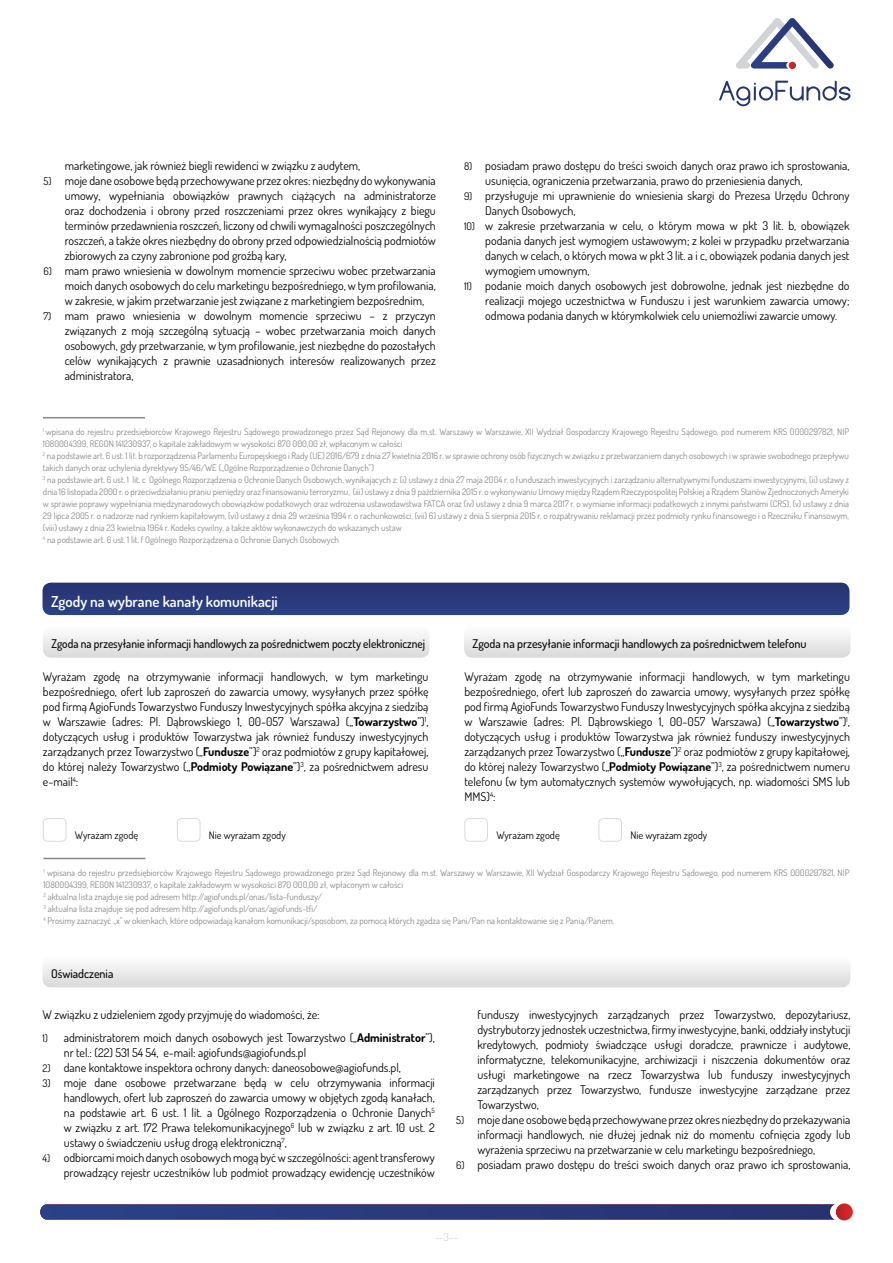
<style>
.page{position:relative;width:893px;height:1263px;background:#fff}
.page>*{position:absolute;margin:0;border:0;box-sizing:border-box;transform-origin:0 0}
.t1{font:600 15px "Dosis";color:#fff}
.t2{font:12px/15px "Dosis";color:#000;text-align:justify}
.t3{font:500 12px "Dosis";color:#000;scale:.95 1}
.t4{font:500 12px "Dosis";color:#000}
.t5{font:10.5px "Dosis";color:#000}
.t6{font:10.5px "Dosis";color:#d2d3d5}
.t7{font:9px/12px "Dosis";color:#878787}
.s1{font-size:10.5px}
.s2{font-weight:700}
</style>
<div class="page">
<svg style="left:719px;top:81px;width:131px;height:25px"></svg>
<svg style="left:736px;top:18px;width:98px;height:51px"></svg>
<svg style="left:40px;top:1204px;width:795px;height:15px;background:#2e3b7c"></svg>
<svg style="left:836px;top:1203px;width:17px;height:17px"></svg>
<svg style="left:43px;top:583px;width:806px;height:32px;background:#29397b"></svg>
<svg style="left:43px;top:635px;width:386px;height:23px"></svg>
<svg style="left:464px;top:635px;width:386px;height:23px"></svg>
<hr style="left:43px;top:417px;width:102px;height:1px;background:#878787">
<hr style="left:43px;top:858px;width:102px;height:1px;background:#878787">
<svg style="left:43px;top:965px;width:807px;height:22px"></svg>
<div style="left:43px;top:818px;width:23px;height:24px;border:1px solid #dadada;border-radius:4px"></div>
<div style="left:464px;top:818px;width:24px;height:24px;border:1px solid #dadada;border-radius:4px"></div>
<div style="left:177px;top:818px;width:23px;height:24px;border:1px solid #dadada;border-radius:4px"></div>
<div style="left:598px;top:818px;width:24px;height:24px;border:1px solid #dadada;border-radius:4px"></div>
<p class="t2" style="left:65px;top:157px;width:297px">marketingowe, jak również biegli rewidenci w związku z audytem,</p>
<p class="t2" style="left:65px;top:172px;width:373px;text-indent:-21px"><span class="s1">5)</span> moje dane osobowe będą przechowywane przez okres: niezbędny do wykonywania umowy, wypełniania obowiązków prawnych ciążących na administratorze oraz dochodzenia i obrony przed roszczeniami przez okres wynikający z biegu terminów przedawnienia roszczeń, liczony od chwili wymagalności poszczególnych roszczeń, a także okres niezbędny do obrony przed odpowiedzialnością podmiotów zbiorowych za czyny zabronione pod groźbą kary,</p>
<p class="t2" style="left:65px;top:262px;width:373px;text-indent:-21px"><span class="s1">6)</span> mam prawo wniesienia w dowolnym momencie sprzeciwu wobec przetwarzania moich danych osobowych do celu marketingu bezpośredniego, w tym profilowania, w zakresie, w jakim przetwarzanie jest związane z marketingiem bezpośrednim,</p>
<p class="t2" style="left:65px;top:307px;width:373px;text-indent:-21px"><span class="s1">7)</span> mam prawo wniesienia w dowolnym momencie sprzeciwu – z przyczyn związanych z moją szczególną sytuacją – wobec przetwarzania moich danych osobowych, gdy przetwarzanie, w tym profilowanie, jest niezbędne do pozostałych celów wynikających z prawnie uzasadnionych interesów realizowanych przez administratora,</p>
<p class="t2" style="left:485px;top:157px;width:366px;text-indent:-21px"><span class="s1">8)</span> posiadam prawo dostępu do treści swoich danych oraz prawo ich sprostowania, usunięcia, ograniczenia przetwarzania, prawo do przeniesienia danych,</p>
<p class="t2" style="left:485px;top:187px;width:366px;text-indent:-21px"><span class="s1">9)</span> przysługuje mi uprawnienie do wniesienia skargi do Prezesa Urzędu Ochrony<br>Danych Osobowych,</p>
<p class="t2" style="left:485px;top:217px;width:366px;text-indent:-21px"><span class="s1">10)</span> w zakresie przetwarzania w celu, o którym mowa w pkt 3 lit. b, obowiązek podania danych jest wymogiem ustawowym; z kolei w przypadku przetwarzania danych w celach, o których mowa w pkt 3 lit. a i c, obowiązek podania danych jest wymogiem umownym,</p>
<p class="t2" style="left:485px;top:277px;width:366px;text-indent:-21px"><span class="s1">11)</span> podanie moich danych osobowych jest dobrowolne, jednak jest niezbędne do realizacji mojego uczestnictwa w Funduszu i jest warunkiem zawarcia umowy; odmowa podania danych w którymkolwiek celu uniemożliwi zawarcie umowy.</p>
<p class="t7" style="left:43px;top:426px;width:808px"><sup>1</sup> wpisana do rejestru przedsiębiorców Krajowego Rejestru Sądowego prowadzonego przez Sąd Rejonowy dla m.st. Warszawy w Warszawie, XII Wydział Gospodarczy Krajowego Rejestru Sądowego, pod numerem KRS 0000297821, NIP 1080004399, REGON 141230937, o kapitale zakładowym w wysokości 870 000,00 zł, wpłaconym w całości<br><sup>2</sup> na podstawie art. 6 ust. 1 lit. b rozporządzenia Parlamentu Europejskiego i Rady (UE) 2016/679 z dnia 27 kwietnia 2016 r. w sprawie ochrony osób fizycznych w związku z przetwarzaniem danych osobowych i w sprawie swobodnego przepływu takich danych oraz uchylenia dyrektywy 95/46/WE („Ogólne Rozporządzenie o Ochronie Danych”)<br><sup>3</sup> na podstawie art. 6 ust. 1 lit. c Ogólnego Rozporządzenia o Ochronie Danych Osobowych, wynikających z: (i) ustawy z dnia 27 maja 2004 r. o funduszach inwestycyjnych i zarządzaniu alternatywnymi funduszami inwestycyjnymi, (ii) ustawy z dnia 16 listopada 2000 r. o przeciwdziałaniu praniu pieniędzy oraz finansowaniu terroryzmu, (iii) ustawy z dnia 9 października 2015 r. o wykonywaniu Umowy między Rządem Rzeczypospolitej Polskiej a Rządem Stanów Zjednoczonych Ameryki w sprawie poprawy wypełniania międzynarodowych obowiązków podatkowych oraz wdrożenia ustawodawstwa FATCA oraz (iv) ustawy z dnia 9 marca 2017 r. o wymianie informacji podatkowych z innymi państwami (CRS), (v) ustawy z dnia 29 lipca 2005 r. o nadzorze nad rynkiem kapitałowym, (vi) ustawy z dnia 29 września 1994 r. o rachunkowości, (vii) 6) ustawy z dnia 5 sierpnia 2015 r. o rozpatrywaniu reklamacji przez podmioty rynku finansowego i o Rzeczniku Finansowym, (viii) ustawy z dnia 23 kwietnia 1964 r. Kodeks cywilny, a także aktów wykonawczych do wskazanych ustaw<br><sup>4</sup> na podstawie art. 6 ust. 1 lit. f Ogólnego Rozporządzenia o Ochronie Danych Osobowych</p>
<p class="t1" style="left:51px;top:591px;width:228px">Zgody na wybrane kanały komunikacji</p>
<p class="t3" style="left:51px;top:636px;width:395px">Zgoda na przesyłanie informacji handlowych za pośrednictwem poczty elektronicznej</p>
<p class="t4" style="left:472px;top:636px;width:336px">Zgoda na przesyłanie informacji handlowych za pośrednictwem telefonu</p>
<p class="t2" style="left:43px;top:668px;width:387px">Wyrażam zgodę na otrzymywanie informacji handlowych, w tym marketingu bezpośredniego, ofert lub zaproszeń do zawarcia umowy, wysyłanych przez spółkę pod firmą AgioFunds Towarzystwo Funduszy Inwestycyjnych spółka akcyjna z siedzibą w Warszawie (adres: Pl. Dąbrowskiego 1, 00-057 Warszawa) („<span class="s2">Towarzystwo</span>”)<sup>1</sup>, dotyczących usług i produktów Towarzystwa jak również funduszy inwestycyjnych zarządzanych przez Towarzystwo („<span class="s2">Fundusze</span>”)<sup>2</sup> oraz podmiotów z grupy kapitałowej, do której należy Towarzystwo („<span class="s2">Podmioty Powiązane</span>”)<sup>3</sup>, za pośrednictwem adresu e-mail<sup>4</sup>:</p>
<p class="t2" style="left:464px;top:668px;width:387px">Wyrażam zgodę na otrzymywanie informacji handlowych, w tym marketingu bezpośredniego, ofert lub zaproszeń do zawarcia umowy, wysyłanych przez spółkę pod firmą AgioFunds Towarzystwo Funduszy Inwestycyjnych spółka akcyjna z siedzibą w Warszawie (adres: Pl. Dąbrowskiego 1, 00-057 Warszawa) („<span class="s2">Towarzystwo</span>”)<sup>1</sup>, dotyczących usług i produktów Towarzystwa jak również funduszy inwestycyjnych zarządzanych przez Towarzystwo („<span class="s2">Fundusze</span>”)<sup>2</sup> oraz podmiotów z grupy kapitałowej, do której należy Towarzystwo („<span class="s2">Podmioty Powiązane</span>”)<sup>3</sup>, za pośrednictwem numeru telefonu (w tym automatycznych systemów wywołujących, np. wiadomości SMS lub MMS)<sup>4</sup>:</p>
<p class="t5" style="left:75px;top:828px;width:65px">Wyrażam zgodę</p>
<p class="t5" style="left:209px;top:828px;width:78px">Nie wyrażam zgody</p>
<p class="t5" style="left:496px;top:828px;width:65px">Wyrażam zgodę</p>
<p class="t5" style="left:630px;top:828px;width:78px">Nie wyrażam zgody</p>
<p class="t7" style="left:43px;top:866px;width:807px"><sup>1</sup> wpisana do rejestru przedsiębiorców Krajowego Rejestru Sądowego prowadzonego przez Sąd Rejonowy dla m.st. Warszawy w Warszawie, XII Wydział Gospodarczy Krajowego Rejestru Sądowego, pod numerem KRS 0000297821, NIP 1080004399, REGON 141230937, o kapitale zakładowym w wysokości 870 000,00 zł, wpłaconym w całości<br><sup>2</sup> aktualna lista znajduje się pod adresem http://agiofunds.pl/onas/lista-funduszy/<br><sup>3</sup> aktualna lista znajduje się pod adresem http://agiofunds.pl/onas/agiofunds-tfi/<br><sup>4</sup> Prosimy zaznaczyć „x” w okienkach, które odpowiadają kanałom komunikacji/sposobom, za pomocą których zgadza się Pani/Pan na kontaktowanie się z Panią/Panem.</p>
<p class="t4" style="left:51px;top:965px;width:64px">Oświadczenia</p>
<p class="t2" style="left:43px;top:1006px;width:279px">W związku z udzieleniem zgody przyjmuję do wiadomości, że:</p>
<p class="t2" style="left:64px;top:1030px;width:373px;text-indent:-21px"><span class="s1">1)</span> administratorem moich danych osobowych jest Towarzystwo („<span class="s2">Administrator</span>”), nr tel.: (22) 531 54 54, e-mail: agiofunds@agiofunds.pl</p>
<p class="t2" style="left:43px;top:1060px;width:360px"><span class="s1">2)</span> dane kontaktowe inspektora ochrony danych: daneosobowe@agiofunds.pl,</p>
<p class="t2" style="left:64px;top:1075px;width:373px;text-indent:-21px"><span class="s1">3)</span> moje dane osobowe przetwarzane będą w celu otrzymywania informacji handlowych, ofert lub zaproszeń do zawarcia umowy w objętych zgodą kanałach, na podstawie art. 6 ust. 1 lit. a Ogólnego Rozporządzenia o Ochronie Danych<sup>5 </sup>w związku z art. 172 Prawa telekomunikacyjnego<sup>6</sup> lub w związku z art. 10 ust. 2 ustawy o świadczeniu usług drogą elektroniczną<sup>7</sup>,</p>
<p class="t2" style="left:43px;top:1150px;width:394px;text-align:right"><span class="s1">4)</span> odbiorcami moich danych osobowych mogą być w szczególności: agent transferowy prowadzący rejestr uczestników lub podmiot prowadzący ewidencję uczestników</p>
<p class="t2" style="left:477px;top:1006px;width:375px">funduszy inwestycyjnych zarządzanych przez Towarzystwo, depozytariusz, dystrybutorzy jednostek uczestnictwa, firmy inwestycyjne, banki, oddziały instytucji kredytowych, podmioty świadczące usługi doradcze, prawnicze i audytowe, informatyczne, telekomunikacyjne, archiwizacji i niszczenia dokumentów oraz usługi marketingowe na rzecz Towarzystwa lub funduszy inwestycyjnych zarządzanych przez Towarzystwo, fundusze inwestycyjne zarządzane przez Towarzystwo,</p>
<p class="t2" style="left:477px;top:1111px;width:375px;text-indent:-21px"><span class="s1">5)</span> moje dane osobowe będą przechowywane przez okres niezbędny do przekazywania informacji handlowych, nie dłużej jednak niż do momentu cofnięcia zgody lub wyrażenia sprzeciwu na przetwarzanie w celu marketingu bezpośredniego,</p>
<p class="t2" style="left:456px;top:1156px;width:396px"><span class="s1">6)</span> posiadam prawo dostępu do treści swoich danych oraz prawo ich sprostowania,</p>
<p class="t6" style="left:435px;top:1230px;width:24px">--3--</p>
</div>
